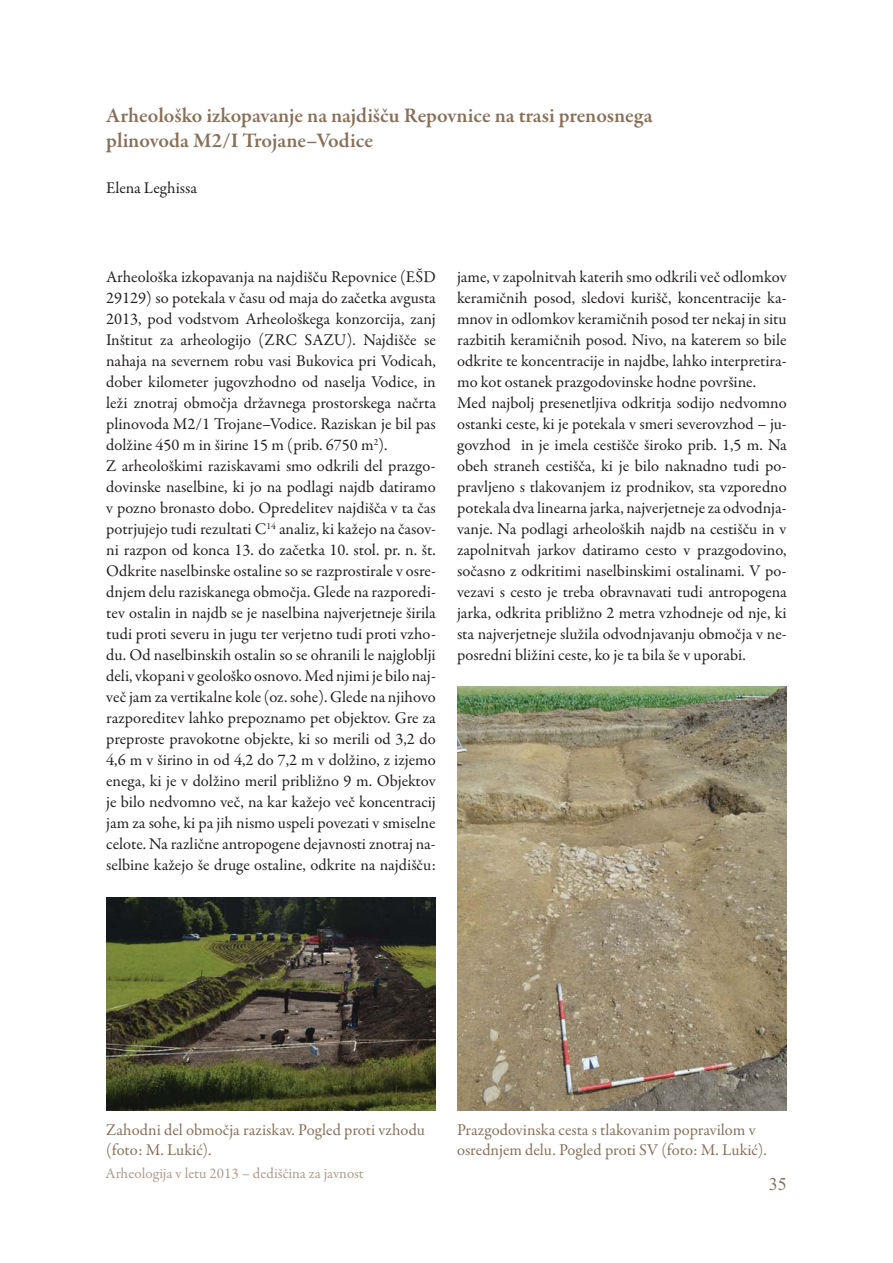
<style>
.page{position:relative;width:893px;height:1263px;background:#fff}
.page>*{position:absolute;margin:0;border:0;box-sizing:border-box;transform-origin:0 0}
.t1{font:600 21px/25.2px "Garamond Premr Pro";color:#886f58}
.t2{font:18px "Times New Roman";color:#886f58}
.t3{font:16.5px/21px "Garamond Premr Pro";color:#231f20}
.t4{font:16.5px/19.8px "Garamond Premr Pro";color:#886f58}
.t5{font:15px "Garamond Premr Pro";color:#ad9a8b}
</style>
<div class="page">
<img style="left:106px;top:897px;width:330px;height:214px">
<img style="left:457px;top:686px;width:330px;height:425px">
<p class="t1" style="left:106px;top:104px;width:548px">Arheološko izkopavanje na najdišču Repovnice na trasi prenosnega plinovoda M2/I Trojane–Vodice</p>
<p class="t3" style="left:106px;top:179px;width:92px">Elena Leghissa</p>
<p class="t3" style="left:106px;top:268px;width:331px">Arheološka izkopavanja na najdišču Repovnice (EŠD 29129) so potekala v času od maja do začetka avgusta 2013, pod vodstvom Arheološkega konzorcija, zanj Inštitut za arheologijo (ZRC SAZU). Najdišče se nahaja na severnem robu vasi Bukovica pri Vodicah, dober kilometer jugovzhodno od naselja Vodice, in leži znotraj območja državnega prostorskega načrta plinovoda M2/1 Trojane–Vodice. Raziskan je bil pas dolžine 450 m in širine 15 m (prib. 6750 m<sup>2</sup>).<br>Z arheološkimi raziskavami smo odkrili del prazgo&shy;dovinske naselbine, ki jo na podlagi najdb datiramo v pozno bronasto dobo. Opredelitev najdišča v ta čas potrjujejo tudi rezultati C<sup>14</sup> analiz, ki kažejo na časov&shy;ni razpon od konca 13. do začetka 10. stol. pr. n. št.<br>Odkrite naselbinske ostaline so se razprostirale v osre&shy;dnjem delu raziskanega območja. Glede na razporedi&shy;tev ostalin in najdb se je naselbina najverjetneje širila tudi proti severu in jugu ter verjetno tudi proti vzho&shy;du. Od naselbinskih ostalin so se ohranili le najgloblji deli, vkopani v geološko osnovo. Med njimi je bilo naj&shy;več jam za vertikalne kole (oz. sohe). Glede na njihovo razporeditev lahko prepoznamo pet objektov. Gre za preproste pravokotne objekte, ki so merili od 3,2 do 4,6 m v širino in od 4,2 do 7,2 m v dolžino, z izjemo enega, ki je v dolžino meril približno 9 m. Objektov je bilo nedvomno več, na kar kažejo več koncentracij jam za sohe, ki pa jih nismo uspeli povezati v smiselne celote. Na različne antropogene dejavnosti znotraj na&shy;selbine kažejo še druge ostaline, odkrite na najdišču:</p>
<p class="t3" style="left:457px;top:268px;width:331px">jame, v zapolnitvah katerih smo odkrili več odlomkov keramičnih posod, sledovi kurišč, koncentracije ka&shy;mnov in odlomkov keramičnih posod ter nekaj in situ razbitih keramičnih posod. Nivo, na katerem so bile odkrite te koncentracije in najdbe, lahko interpretira&shy;mo kot ostanek prazgodovinske hodne površine.<br>Med najbolj presenetljiva odkritja sodijo nedvomno ostanki ceste, ki je potekala v smeri severovzhod – ju&shy;govzhod in je imela cestišče široko prib. 1,5 m. Na obeh straneh cestišča, ki je bilo naknadno tudi po&shy;pravljeno s tlakovanjem iz prodnikov, sta vzporedno potekala dva linearna jarka, najverjetneje za odvodnja&shy;vanje. Na podlagi arheoloških najdb na cestišču in v zapolnitvah jarkov datiramo cesto v prazgodovino, sočasno z odkritimi naselbinskimi ostalinami. V po&shy;vezavi s cesto je treba obravnavati tudi antropogena jarka, odkrita približno 2 metra vzhodneje od nje, ki sta najverjetneje služila odvodnjavanju območja v ne&shy;posredni bližini ceste, ko je ta bila še v uporabi.</p>
<p class="t4" style="left:106px;top:1121px;width:320px">Zahodni del območja raziskav. Pogled proti vzhodu (foto: M. Lukić).</p>
<p class="t5" style="left:106px;top:1167px;width:260px">Arheologija v letu 2013 – dediščina za javnost</p>
<p class="t4" style="left:457px;top:1121px;width:311px">Prazgodovinska cesta s tlakovanim popravilom v osrednjem delu. Pogled proti SV (foto: M. Lukić).</p>
<p class="t2" style="left:769px;top:1174px;width:19px">35</p>
</div>
